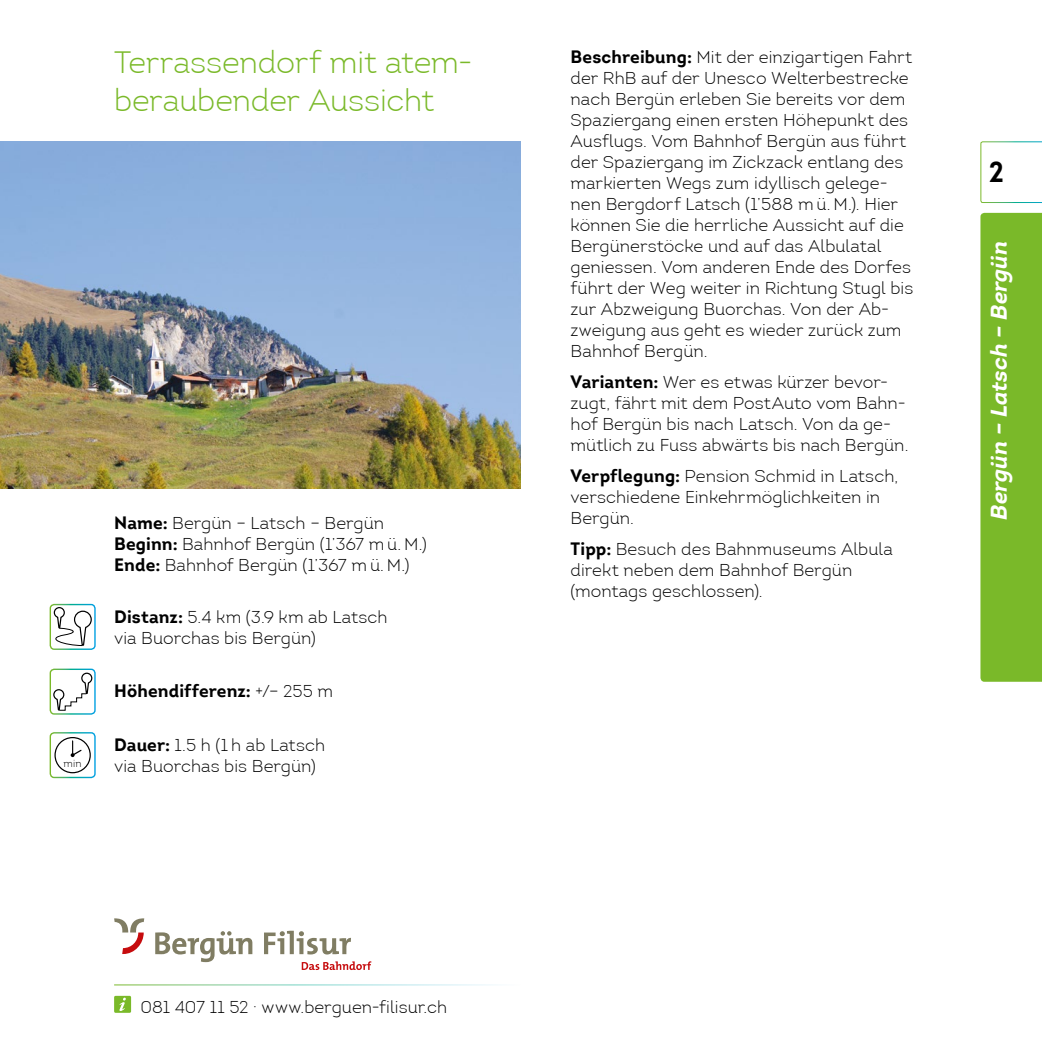
<style>
.page{position:relative;width:1042px;height:1042px;background:#fff}
.page>*{position:absolute;margin:0;border:0;box-sizing:border-box;transform-origin:0 0}
.t1{font:300 31.5px/37.8px "Intro";letter-spacing:-.01em;color:#7ab929}
.t2{font:700 28px "Intro";color:#000}
.t3{font:italic 700 22.75px "Intro";letter-spacing:-.005em;color:#fff}
.t4{font:300 17.5px/21px "Intro";letter-spacing:.005em;color:#000}
.t5{font:700 17.5px "Intro";letter-spacing:.01em;color:#000}
.t6{font:300 10.5px "Intro";color:#000}
.s1{font-weight:700}
.s2{font-weight:300}
</style>
<div class="page">
<img style="left:0;top:141px;width:521px;height:348px">
<div style="left:50px;top:604px;width:46px;height:46px;border:1px solid #fff;border-radius:4px"></div>
<svg style="left:49px;top:606px;width:43px;height:40px"></svg>
<div style="left:50px;top:668px;width:46px;height:46px;border:1px solid #fff;border-radius:4px"></div>
<svg style="left:53px;top:672px;width:40px;height:39px"></svg>
<div style="left:50px;top:732px;width:46px;height:46px;border:1px solid #fff;border-radius:4px"></div>
<div style="left:54px;top:737px;width:37px;height:36px;border:1px solid #000;border-radius:50%"></div>
<svg style="left:71px;top:740px;width:11px;height:17px"></svg>
<div style="left:980px;top:213px;width:62px;height:469px;background:#7ab929"></div>
<svg style="left:980px;top:141px;width:62px;height:62px"></svg>
<div style="left:114px;top:996px;width:17px;height:17px;background:#7ab929;border-radius:2px"></div>
<svg style="left:119px;top:997px;width:7px;height:14px"></svg>
<svg style="left:155px;top:931px;width:97px;height:31px"></svg>
<svg style="left:264px;top:930px;width:87px;height:24px"></svg>
<svg style="left:302px;top:961px;width:69px;height:9px"></svg>
<svg style="left:114px;top:918px;width:30px;height:36px"></svg>
<h1 class="t1" style="left:114px;top:43px;width:360px">Terrassendorf mit atem&shy;beraubender Aussicht</h1>
<p class="t6" style="left:64px;top:756px;width:20px">min</p>
<p class="t4" style="left:114px;top:512px;width:314px"><span class="s1">Name:</span> Bergün – Latsch – Bergün<br><span class="s1">Beginn:</span> Bahnhof Bergün (1’367 m ü. M.)<br><span class="s1">Ende:</span> Bahnhof Bergün (1’367 m ü. M.)</p>
<p class="t4" style="left:114px;top:606px;width:275px"><span class="s1">Distanz:</span> 5.4 km (3.9 km ab Latsch via Buorchas bis Bergün)</p>
<p class="t5" style="left:114px;top:679px;width:220px">Höhendifferenz: <span class="s2">+/– 255 m</span></p>
<p class="t4" style="left:114px;top:734px;width:213px"><span class="s1">Dauer:</span> 1.5 h (1 h ab Latsch via Buorchas bis Bergün)</p>
<p class="t4" style="left:140px;top:996px;width:308px">081 407 11 52 · www.berguen-filisur.ch</p>
<p class="t4" style="left:570px;top:46px;width:344px"><span class="s1">Beschreibung:</span> Mit der einzigartigen Fahrt der RhB auf der Unesco Welterbestrecke nach Bergün erleben Sie bereits vor dem Spaziergang einen ersten Höhepunkt des Ausflugs. Vom Bahnhof Bergün aus führt der Spaziergang im Zickzack entlang des markierten Wegs zum idyllisch gelege&shy;nen Bergdorf Latsch (1’588 m ü. M.). Hier können Sie die herrliche Aussicht auf die Bergünerstöcke und auf das Albulatal geniessen. Vom anderen Ende des Dorfes führt der Weg weiter in Richtung Stugl bis zur Abzweigung Buorchas. Von der Ab&shy;zweigung aus geht es wieder zurück zum Bahnhof Bergün.</p>
<p class="t4" style="left:570px;top:371px;width:339px"><span class="s1">Varianten:</span> Wer es etwas kürzer bevor&shy;zugt, fährt mit dem PostAuto vom Bahn&shy;hof Bergün bis nach Latsch. Von da ge&shy;mütlich zu Fuss abwärts bis nach Bergün.</p>
<p class="t4" style="left:570px;top:465px;width:329px"><span class="s1">Verpflegung:</span> Pension Schmid in Latsch, verschiedene Einkehrmöglichkeiten in<br>Bergün.</p>
<p class="t4" style="left:570px;top:538px;width:324px"><span class="s1">Tipp:</span> Besuch des Bahnmuseums Albula direkt neben dem Bahnhof Bergün (montags geschlossen).</p>
<h2 class="t2" style="left:989px;top:154px;width:17px">2</h2>
<h3 class="t3" style="left:984px;top:520px;width:280px;rotate:-90deg">Bergün – Latsch – Bergün</h3>
</div>
